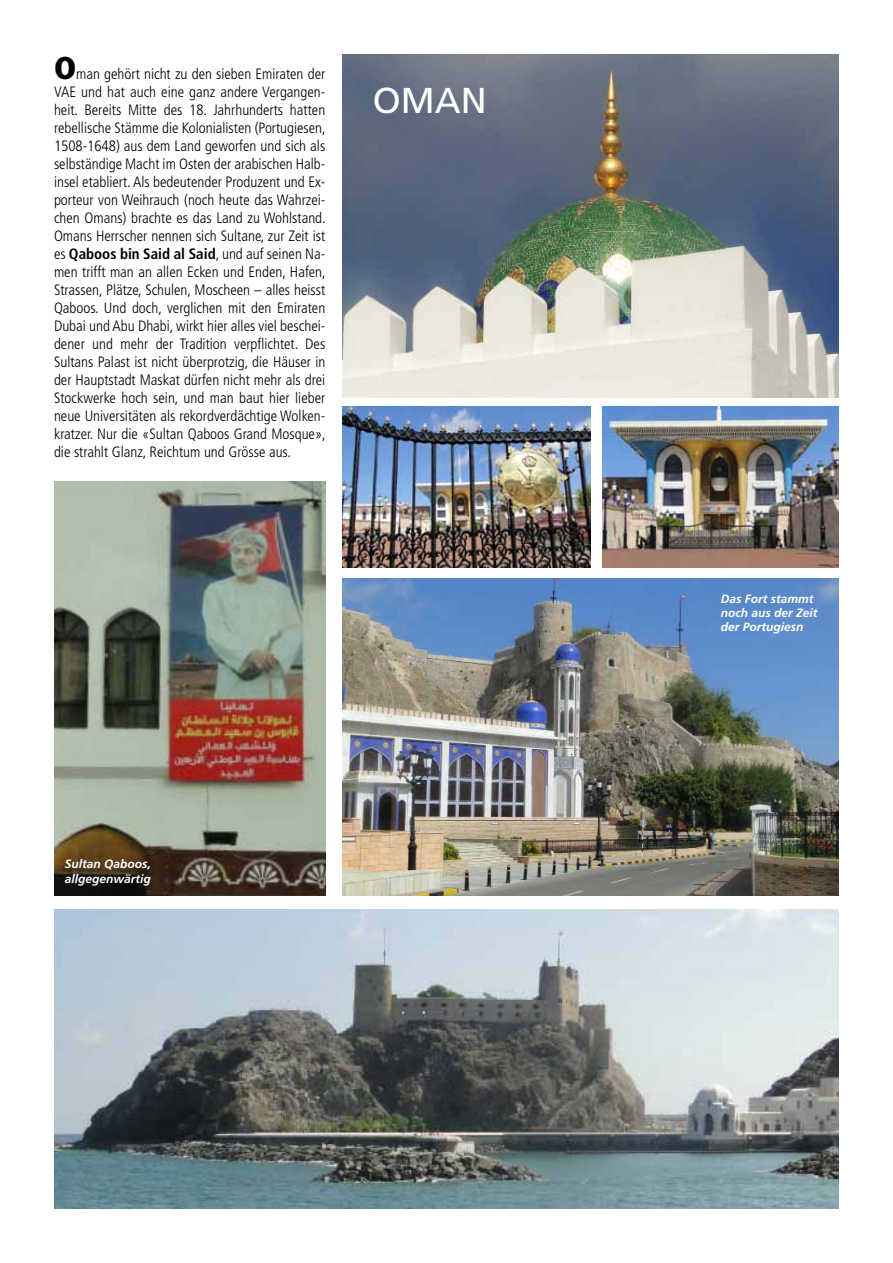
<style>
.page{position:relative;width:893px;height:1263px;background:#fff}
.page>*{position:absolute;margin:0;border:0;box-sizing:border-box;transform-origin:0 0}
.t1{font:36px "Frutiger";color:#fff}
.t2{font:300 condensed 15px/18px "Frutiger";color:#000;text-align:justify}
.t3{font:italic 700 12px/14.4px "Frutiger";color:#fff}
.s1{font-weight:900;font-size:31.5px}
.s2{font-weight:700}
</style>
<div class="page">
<img style="left:342px;top:54px;width:497px;height:344px">
<img style="left:54px;top:909px;width:785px;height:300px">
<img style="left:54px;top:481px;width:271px;height:415px">
<img style="left:342px;top:406px;width:249px;height:162px">
<img style="left:603px;top:406px;width:236px;height:162px">
<img style="left:342px;top:578px;width:497px;height:318px">
<p class="t2" style="left:54px;top:65px;width:273px"><span class="s1">O</span>man gehört nicht zu den sieben Emiraten der VAE und hat auch eine ganz andere Vergangen&shy;heit. Bereits Mitte des 18. Jahrhunderts hatten rebellische Stämme die Kolonialisten (Portugiesen, 1508-1648) aus dem Land geworfen und sich als selbständige Macht im Osten der arabischen Halb&shy;insel etabliert. Als bedeutender Produzent und Ex&shy;porteur von Weihrauch (noch heute das Wahrzei&shy;chen Omans) brachte es das Land zu Wohlstand.<br>Omans Herrscher nennen sich Sultane, zur Zeit ist es <span class="s2">Qaboos bin Said al Said</span>, und auf seinen Na&shy;men trifft man an allen Ecken und Enden, Hafen, Strassen, Plätze, Schulen, Moscheen – alles heisst Qaboos. Und doch, verglichen mit den Emiraten Dubai und Abu Dhabi, wirkt hier alles viel beschei&shy;dener und mehr der Tradition verpflichtet. Des Sultans Palast ist nicht überprotzig, die Häuser in der Hauptstadt Maskat dürfen nicht mehr als drei Stockwerke hoch sein, und man baut hier lieber neue Universitäten als rekordverdächtige Wolken&shy;kratzer. Nur die «Sultan Qaboos Grand Mosque», die strahlt Glanz, Reichtum und Grösse aus.</p>
<h1 class="t1" style="left:373px;top:79px;width:115px">OMAN</h1>
<p class="t3" style="left:65px;top:857px;width:88px">Sultan Qaboos, allgegenwärtig</p>
<p class="t3" style="left:721px;top:591px;width:98px">Das Fort stammt noch aus der Zeit der Portugiesn</p>
</div>
